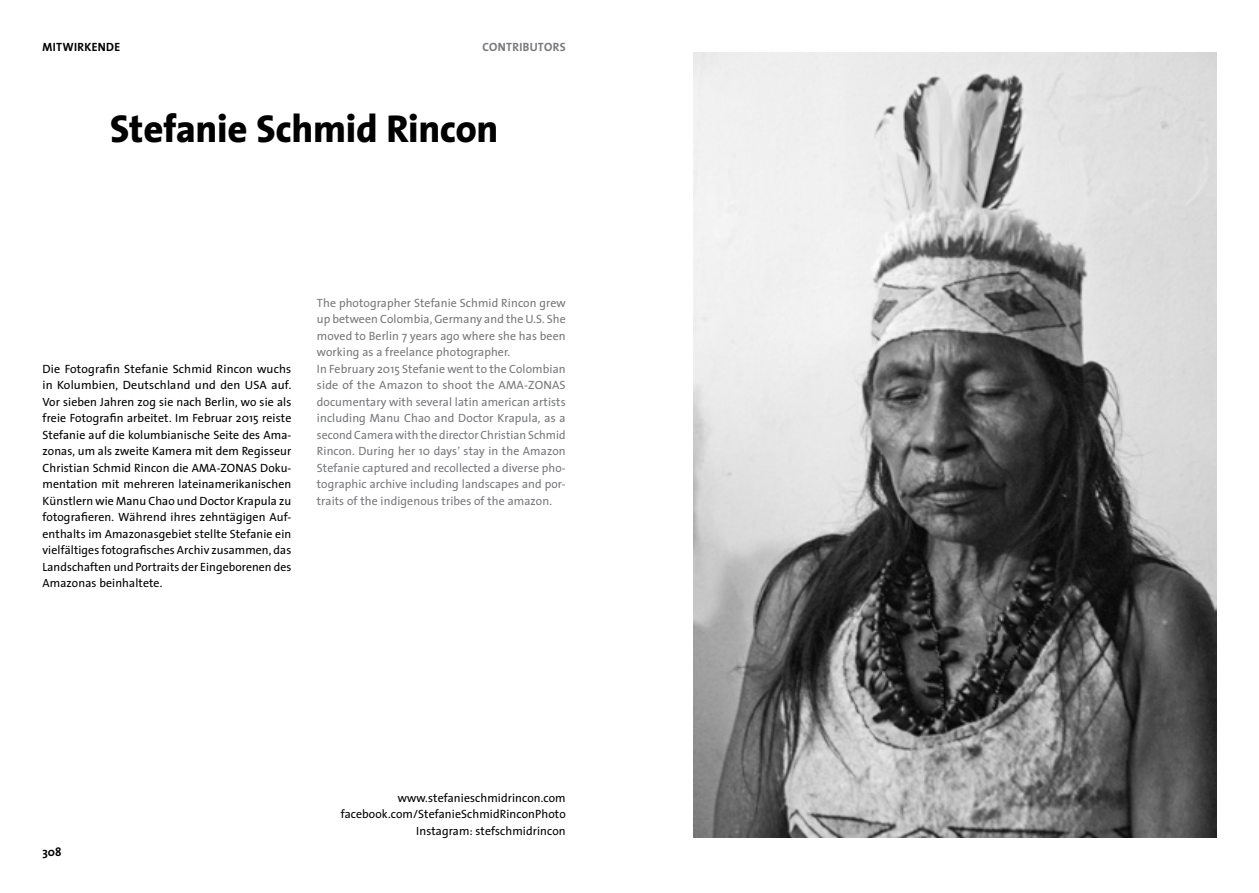
<style>
.page{position:relative;width:1259px;height:893px;background:#fff}
.page>*{position:absolute;margin:0;border:0;box-sizing:border-box;transform-origin:0 0}
.t1{font:900 39px "Thesis Sans";letter-spacing:.01em;color:#000}
.t2{font:12px/16.5px "Thesis Sans";letter-spacing:.01em;color:#000;text-align:justify}
.t3{font:12px/16.5px "Thesis Sans";letter-spacing:.01em;color:#77787b}
.t4{font:700 12px "Thesis Sans";letter-spacing:.03em;color:#000}
.t5{font:700 12px "Thesis Sans";letter-spacing:.03em;color:#77787b}
</style>
<div class="page">
<img style="left:693px;top:53px;width:523px;height:784px">
<p class="t4" style="left:43px;top:41px;width:79px">MITWIRKENDE</p>
<p class="t5" style="left:482px;top:41px;width:85px">CONTRIBUTORS</p>
<h1 class="t1" style="left:110px;top:107px;width:389px">Stefanie Schmid Rincon</h1>
<p class="t2" style="left:43px;top:361px;width:250px">Die Fotografin Stefanie Schmid Rincon wuchs in Kolumbien, Deutschland und den USA auf.<br>Vor sieben Jahren zog sie nach Berlin, wo sie als freie Fotografin arbeitet. Im Februar 2015 reiste Stefanie auf die kolumbianische Seite des Ama&shy;zonas, um als zweite Kamera mit dem Regisseur Christian Schmid Rincon die AMA-ZONAS Doku&shy;mentation mit mehreren lateinamerikanischen Künstlern wie Manu Chao und Doctor Krapula zu fotografieren. Während ihres zehntägigen Auf&shy;enthalts im Amazonasgebiet stellte Stefanie ein vielfältiges fotografisches Archiv zusammen, das Landschaften und Portraits der Eingeborenen des Amazonas beinhaltete.</p>
<p class="t3" style="left:317px;top:295px;width:250px">The photographer Stefanie Schmid Rincon grew up between Colombia, Germany and the U.S. She moved to Berlin 7 years ago where she has been working as a freelance photographer.<br>In February 2015 Stefanie went to the Colombian side of the Amazon to shoot the AMA-ZONAS documentary with several latin american artists including Manu Chao and Doctor Krapula, as a second Camera with the director Christian Schmid Rincon. During her 10 days’ stay in the Amazon Stefanie captured and recollected a diverse pho&shy;tographic archive including landscapes and por&shy;traits of the indigenous tribes of the amazon.</p>
<p class="t4" style="left:43px;top:845px;width:20px">308</p>
<p class="t2" style="left:341px;top:790px;width:226px;text-align:right">www.stefanieschmidrincon.com facebook.com/StefanieSchmidRinconPhoto<br>Instagram: stefschmidrincon</p>
</div>
